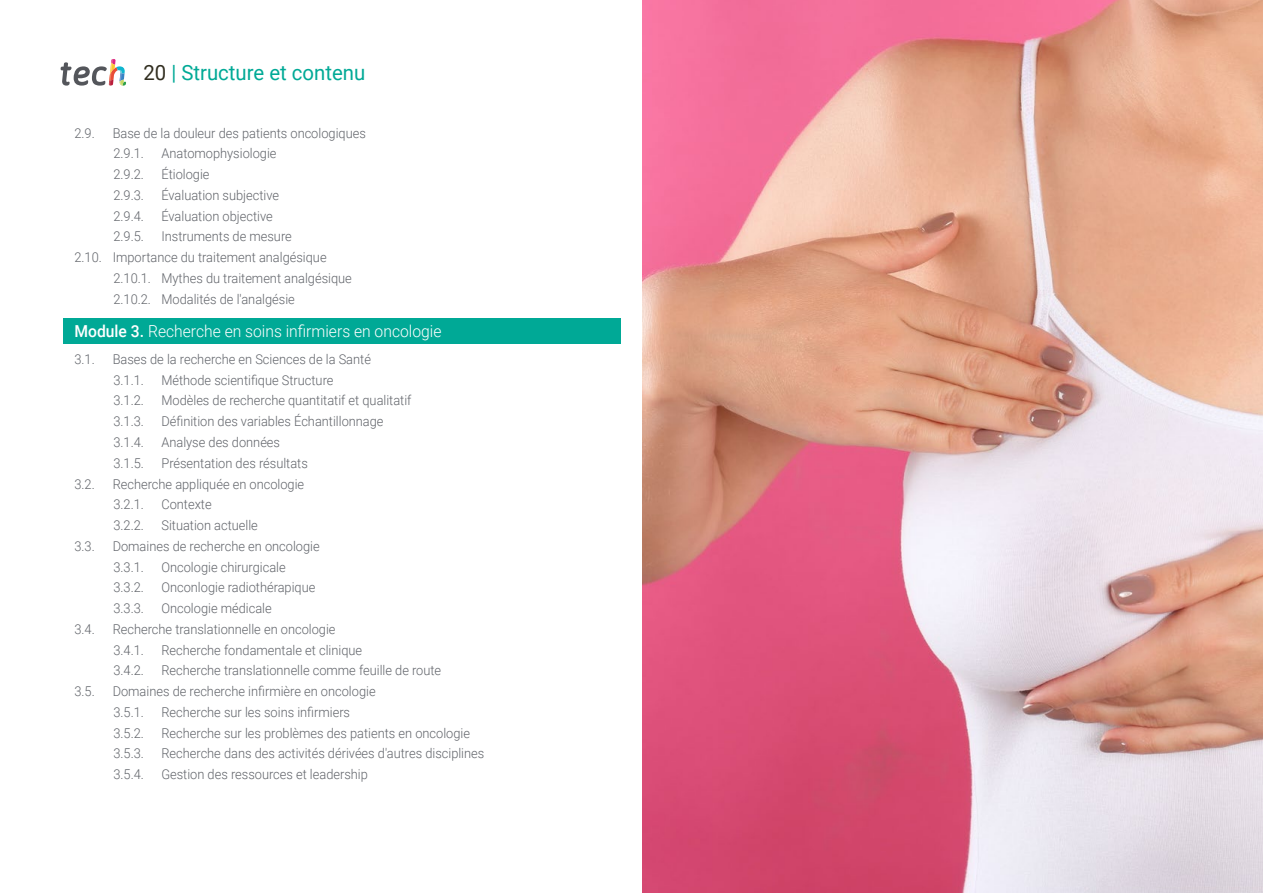
<style>
.page{position:relative;width:1263px;height:893px;background:#fff}
.page>*{position:absolute;margin:0;border:0;box-sizing:border-box;transform-origin:0 0}
.t1{font:21px "Roboto";color:#00a996}
.t2{font:300 16.5px "Roboto";color:#fff;scale:.95 1}
.t3{font:300 13.5px/20.7px "Roboto";color:#61646a;scale:.95 1}
.s1{color:#312e20}
.s2{font-weight:500}
</style>
<div class="page">
<img style="left:642px;top:0;width:621px;height:893px">
<div style="left:63px;top:318px;width:558px;height:25px;background:#00a996"></div>
<svg style="left:61px;top:59px;width:65px;height:27px"></svg>
<h1 class="t1" style="left:144px;top:57px;width:223px"><span class="s1">20</span> | Structure et contenu</h1>
<p class="t3" style="left:74px;top:122px;width:23px">2.9.</p>
<p class="t3" style="left:113px;top:122px;width:268px">Base de la douleur des patients oncologiques<br>2.9.1.</p>
<p class="t3" style="left:161px;top:143px;width:123px">Anatomophysiologie</p>
<p class="t3" style="left:113px;top:164px;width:34px">2.9.2.</p>
<p class="t3" style="left:161px;top:164px;width:52px">Étiologie</p>
<p class="t3" style="left:113px;top:184px;width:34px">2.9.3.</p>
<p class="t3" style="left:161px;top:184px;width:125px">Évaluation subjective</p>
<p class="t3" style="left:113px;top:205px;width:34px">2.9.4.</p>
<p class="t3" style="left:161px;top:205px;width:119px">Évaluation objective</p>
<p class="t3" style="left:113px;top:226px;width:34px">2.9.5.</p>
<p class="t3" style="left:161px;top:226px;width:139px">Instruments de mesure</p>
<p class="t3" style="left:74px;top:247px;width:267px">2.10. Importance du traitement analgésique</p>
<p class="t3" style="left:113px;top:267px;width:252px">2.10.1. Mythes du traitement analgésique</p>
<p class="t3" style="left:113px;top:288px;width:192px">2.10.2. Modalités de l'analgésie</p>
<p class="t2" style="left:74px;top:319px;width:388px"><span class="s2">Module 3.</span> Recherche en soins infirmiers en oncologie</p>
<p class="t3" style="left:74px;top:348px;width:23px">3.1.</p>
<p class="t3" style="left:113px;top:348px;width:273px">Bases de la recherche en Sciences de la Santé<br>3.1.1.</p>
<p class="t3" style="left:161px;top:369px;width:183px">Méthode scientifique Structure</p>
<p class="t3" style="left:113px;top:390px;width:34px">3.1.2.</p>
<p class="t3" style="left:161px;top:390px;width:265px">Modèles de recherche quantitatif et qualitatif</p>
<p class="t3" style="left:113px;top:411px;width:34px">3.1.3.</p>
<p class="t3" style="left:161px;top:411px;width:235px">Définition des variables Échantillonnage</p>
<p class="t3" style="left:113px;top:431px;width:34px">3.1.4.</p>
<p class="t3" style="left:161px;top:431px;width:126px">Analyse des données</p>
<p class="t3" style="left:113px;top:452px;width:34px">3.1.5.</p>
<p class="t3" style="left:161px;top:452px;width:156px">Présentation des résultats</p>
<p class="t3" style="left:74px;top:473px;width:23px">3.2.</p>
<p class="t3" style="left:113px;top:473px;width:203px">Recherche appliquée en oncologie<br>3.2.1.</p>
<p class="t3" style="left:161px;top:494px;width:54px">Contexte</p>
<p class="t3" style="left:113px;top:514px;width:34px">3.2.2.</p>
<p class="t3" style="left:161px;top:514px;width:103px">Situation actuelle</p>
<p class="t3" style="left:74px;top:535px;width:23px">3.3.</p>
<p class="t3" style="left:113px;top:535px;width:219px">Domaines de recherche en oncologie<br>3.3.1.</p>
<p class="t3" style="left:161px;top:556px;width:132px">Oncologie chirurgicale</p>
<p class="t3" style="left:113px;top:577px;width:34px">3.3.2.</p>
<p class="t3" style="left:161px;top:577px;width:164px">Onconlogie radiothérapique</p>
<p class="t3" style="left:113px;top:597px;width:34px">3.3.3.</p>
<p class="t3" style="left:161px;top:597px;width:118px">Oncologie médicale</p>
<p class="t3" style="left:74px;top:618px;width:23px">3.4.</p>
<p class="t3" style="left:113px;top:618px;width:236px">Recherche translationnelle en oncologie<br>3.4.1.</p>
<p class="t3" style="left:161px;top:639px;width:213px">Recherche fondamentale et clinique</p>
<p class="t3" style="left:113px;top:660px;width:34px">3.4.2.</p>
<p class="t3" style="left:161px;top:660px;width:296px">Recherche translationnelle comme feuille de route</p>
<p class="t3" style="left:74px;top:680px;width:23px">3.5.</p>
<p class="t3" style="left:113px;top:680px;width:278px">Domaines de recherche infirmière en oncologie<br>3.5.1.</p>
<p class="t3" style="left:161px;top:701px;width:200px">Recherche sur les soins infirmiers</p>
<p class="t3" style="left:113px;top:722px;width:34px">3.5.2.</p>
<p class="t3" style="left:161px;top:722px;width:326px">Recherche sur les problèmes des patients en oncologie</p>
<p class="t3" style="left:113px;top:743px;width:34px">3.5.3.</p>
<p class="t3" style="left:161px;top:743px;width:341px">Recherche dans des activités dérivées d'autres disciplines</p>
<p class="t3" style="left:113px;top:763px;width:34px">3.5.4.</p>
<p class="t3" style="left:161px;top:763px;width:219px">Gestion des ressources et leadership</p>
</div>
